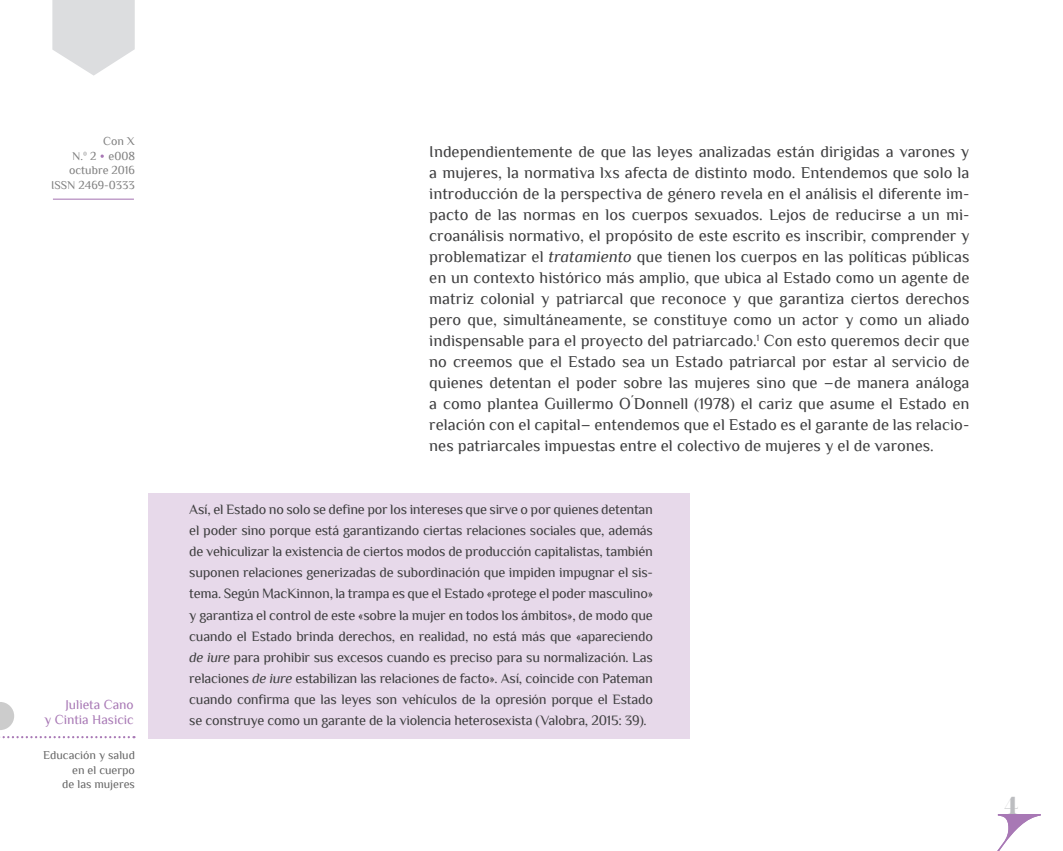
<style>
.page{position:relative;width:1063px;height:851px;background:#fff}
.page>*{position:absolute;margin:0;border:0;box-sizing:border-box;transform-origin:0 0}
.t1{font:24px "Pistilli";color:#bcbdc0}
.tx_principal{font:16.5px/21px "Philosopher";color:#3e3e3f;text-align:justify}
.cita_a_bando{font:14.25px/21px "Philosopher";letter-spacing:-.015em;color:#3e3e3f;text-align:justify}
.t2{font:13.5px/15px "Philosopher";color:#a878b5;text-align:right}
.t3{font:12px/14.4px "Philosopher";color:#666;text-align:right}
.t4{font:12px/14.4px "Philosopher";color:#808080;text-align:right}
.s1{font-style:italic}
</style>
<div class="page">
<svg style="left:0;top:736px;width:134px;height:2px"></svg>
<svg style="left:0;top:702px;width:14px;height:28px"></svg>
<svg style="left:52px;top:0;width:83px;height:76px"></svg>
<hr style="left:53px;top:198px;width:81px;height:2px;background:#c2a0cb">
<div style="left:149px;top:493px;width:541px;height:246px;background:#e7d9ea"></div>
<svg style="left:997px;top:814px;width:44px;height:36px"></svg>
<p class="t4" style="left:51px;top:134px;width:85px">Con X<br>N.º 2 e008 octubre 2016<br>ISSN 2469-0333</p>
<p class="t2" style="left:44px;top:696px;width:91px">Julieta Cano<br>y Cintia Hasicic</p>
<p class="t3" style="left:43px;top:748px;width:93px">Educación y salud en el cuerpo<br>de las mujeres</p>
<p class="tx_principal" style="left:429px;top:141px;width:542px">Independientemente de que las leyes analizadas están dirigidas a varones y a mujeres, la normativa lxs afecta de distinto modo. Entendemos que solo la introducción de la perspectiva de género revela en el análisis el diferente im&shy;pacto de las normas en los cuerpos sexuados. Lejos de reducirse a un mi&shy;croanálisis normativo, el propósito de este escrito es inscribir, comprender y problematizar el <span class="s1">tratamiento</span> que tienen los cuerpos en las políticas públicas en un contexto histórico más amplio, que ubica al Estado como un agente de matriz colonial y patriarcal que reconoce y que garantiza ciertos derechos pero que, simultáneamente, se constituye como un actor y como un aliado indispensable para el proyecto del patriarcado.<sup>1</sup> Con esto queremos decir que no creemos que el Estado sea un Estado patriarcal por estar al servicio de quienes detentan el poder sobre las mujeres sino que –de manera análoga a como plantea Guillermo O´Donnell (1978) el cariz que asume el Estado en relación con el capital– entendemos que el Estado es el garante de las relacio&shy;nes patriarcales impuestas entre el colectivo de mujeres y el de varones.</p>
<p class="cita_a_bando" style="left:189px;top:499px;width:465px">Así, el Estado no solo se define por los intereses que sirve o por quienes detentan el poder sino porque está garantizando ciertas relaciones sociales que, además de vehiculizar la existencia de ciertos modos de producción capitalistas, también suponen relaciones generizadas de subordinación que impiden impugnar el sis&shy;tema. Según MacKinnon, la trampa es que el Estado «protege el poder masculino» y garantiza el control de este «sobre la mujer en todos los ámbitos», de modo que cuando el Estado brinda derechos, en realidad, no está más que «apareciendo <span class="s1">de iure</span> para prohibir sus excesos cuando es preciso para su normalización. Las relaciones <span class="s1">de iure</span> estabilizan las relaciones de facto». Así, coincide con Pateman cuando confirma que las leyes son vehículos de la opresión porque el Estado se construye como un garante de la violencia heterosexista (Valobra, 2015: 39).</p>
<h1 class="t1" style="left:1004px;top:789px;width:17px">4</h1>
</div>
